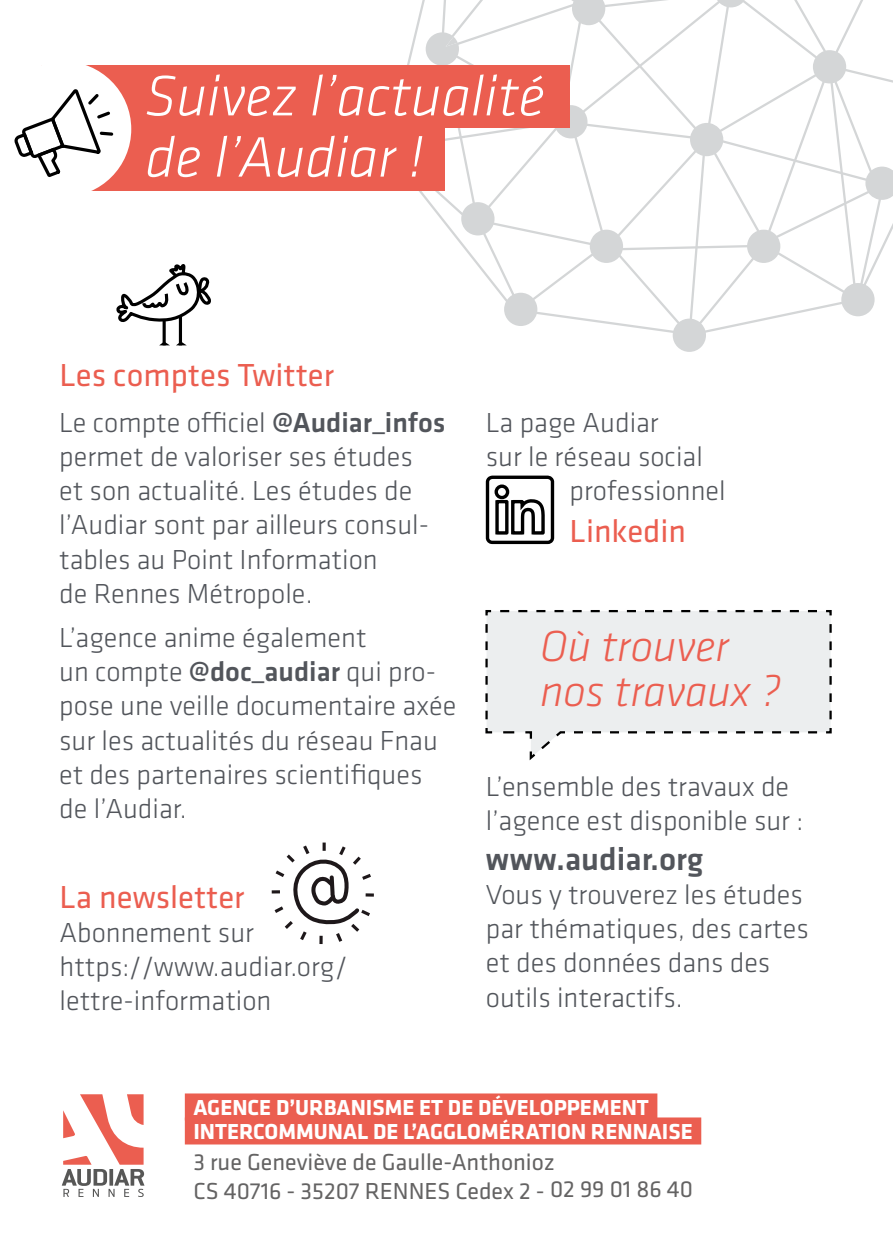
<style>
.page{position:relative;width:893px;height:1259px;background:#fff}
.page>*{position:absolute;margin:0;border:0;box-sizing:border-box;transform-origin:0 0}
.t1{font:italic 300 59.1px/61.2px "Klavika";color:#fff}
.t2{font:italic 300 45px/45px "Klavika";color:#eb5e50}
.t3{font:33px "Klavika";color:#eb5e50}
.t4{font:500 33px "Klavika";color:#52555b}
.t5{font:300 28.5px/34.2px "Klavika";color:#52555b}
.t6{font:24px/28.5px "Klavika";color:#646363}
.t7{font:700 22.5px/24px "Klavika";color:#fff}
.s1{font-weight:500}
</style>
<div class="page">
<svg style="left:271px;top:842px;width:103px;height:102px"></svg>
<hr style="left:163px;top:320px;width:3px;height:25px;background:#000">
<hr style="left:179px;top:316px;width:3px;height:29px;background:#000">
<svg style="left:160px;top:341px;width:10px;height:4px"></svg>
<svg style="left:176px;top:341px;width:10px;height:4px"></svg>
<svg style="left:116px;top:264px;width:95px;height:63px"></svg>
<svg style="left:373px;top:0;width:520px;height:352px"></svg>
<div style="left:43px;top:128px;width:401px;height:63px;background:#eb5e50"></div>
<div style="left:41px;top:66px;width:529px;height:62px;background:#eb5e50"></div>
<svg style="left:14px;top:65px;width:117px;height:126px"></svg>
<div style="left:185px;top:1093px;width:472px;height:27px;background:#eb5e50"></div>
<div style="left:185px;top:1117px;width:516px;height:27px;background:#eb5e50"></div>
<svg style="left:62px;top:1094px;width:82px;height:103px"></svg>
<svg style="left:485px;top:610px;width:347px;height:151px"></svg>
<svg style="left:485px;top:475px;width:70px;height:70px"></svg>
<h1 class="t1" style="left:145px;top:66px;width:401px">Suivez ’l actualité de ’l Audiar !</h1>
<p class="t3" style="left:60px;top:353px;width:276px">Les comptes Twitter</p>
<p class="t5" style="left:59px;top:406px;width:388px">Le compte officiel <span class="s1">@Audiar_infos </span>permet de valoriser ses études<br>et son actualité. Les études de</p>
<p class="t5" style="left:59px;top:508px;width:371px">’l Audiar sont par ailleurs consul-</p>
<p class="t5" style="left:59px;top:542px;width:320px">tables au Point Information</p>
<p class="t5" style="left:59px;top:577px;width:255px">de Rennes Métropole.</p>
<p class="t5" style="left:59px;top:621px;width:309px">’Lagence anime également</p>
<p class="t5" style="left:59px;top:655px;width:378px">un compte <span class="s1">@doc_audiar</span> qui pro-</p>
<p class="t5" style="left:59px;top:689px;width:399px">pose une veille documentaire axée</p>
<p class="t5" style="left:59px;top:723px;width:380px">sur les actualités du réseau Fnau et des partenaires scientifiques de ’l Audiar.</p>
<p class="t3" style="left:60px;top:875px;width:186px">La newsletter</p>
<p class="t5" style="left:60px;top:915px;width:290px">Abonnement sur https://www.audiar.org/ lettre-information</p>
<p class="t5" style="left:486px;top:406px;width:175px">La page Audiar</p>
<p class="t5" style="left:486px;top:440px;width:219px">sur le réseau social</p>
<p class="t5" style="left:569px;top:474px;width:158px">professionnel</p>
<p class="t3" style="left:569px;top:509px;width:118px">Linkedin</p>
<h2 class="t2" style="left:540px;top:624px;width:242px">Où trouver nos travaux ?</h2>
<p class="t5" style="left:486px;top:770px;width:319px">’Lensemble des travaux de<br>’l agence est disponible sur :</p>
<p class="t4" style="left:486px;top:841px;width:219px">www.audiar.org</p>
<p class="t5" style="left:486px;top:878px;width:325px">Vous y trouverez les études par thématiques, des cartes et des données dans des outils interactifs.</p>
<p class="t7" style="left:193px;top:1094px;width:501px">AGENCE ’D URBANISME ET DE DÉVELOPPEMENT<br>INTERCOMMUNAL DE ’LAGGLOMÉRATION RENNAISE</p>
<p class="t6" style="left:193px;top:1147px;width:501px">3 rue Geneviève de Gaulle-Anthonioz<br>CS 40716 - 35207 RENNES Cedex -2 02 99 01 86 40</p>
</div>
